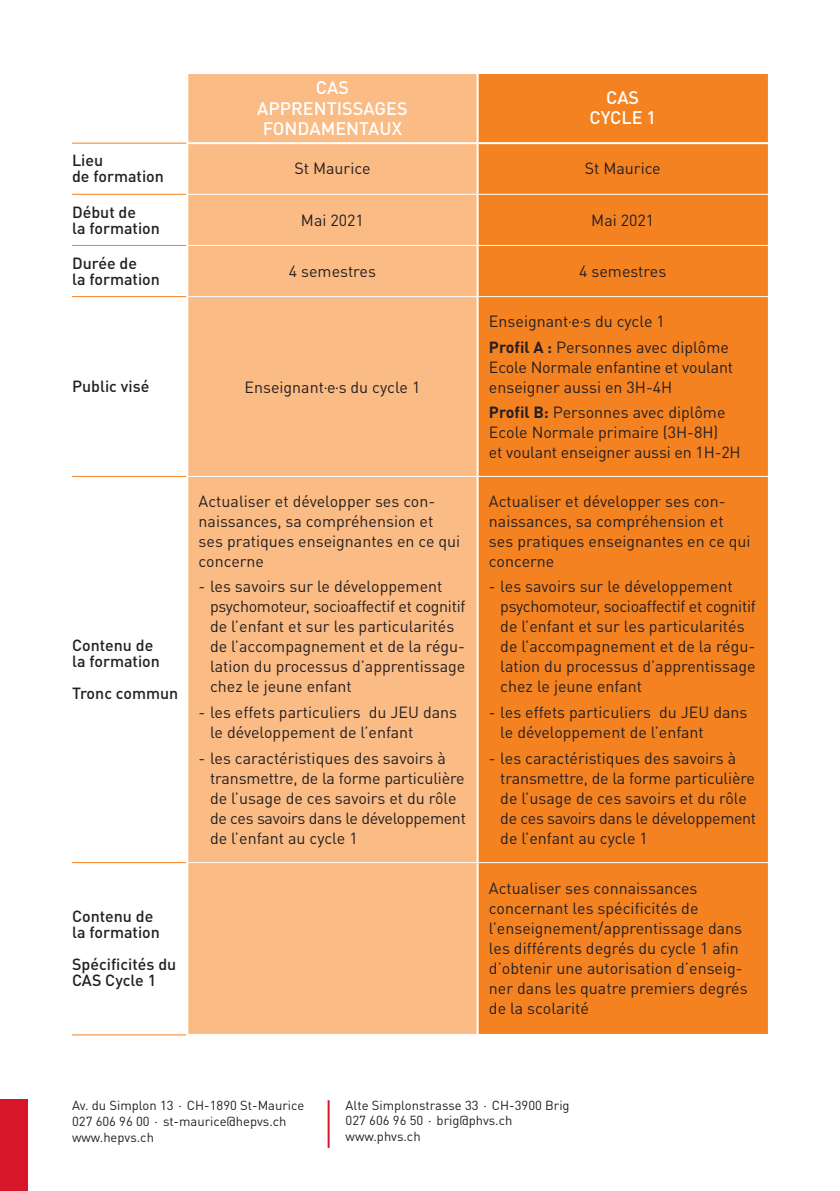
<style>
.page{position:relative;width:840px;height:1191px;background:#fff}
.page>*{position:absolute;margin:0;border:0;box-sizing:border-box;transform-origin:0 0}
.t1{font:500 18px/20px "DIN Pro";color:#fff;text-align:center}
.t2{font:16px/20px "DIN Pro";color:#231f20}
.t3{font:500 16px/16px "DIN Pro";color:#231f20}
.t4{font:13px/16px "DIN Pro";color:#231f20}
.s1{font-family:"FS Joey"}
.s2{font-weight:700}
</style>
<div class="page">
<div style="left:188px;top:74px;width:288px;height:960px;background:#fbbb85"></div>
<div style="left:478px;top:74px;width:289px;height:960px;background:#f58220"></div>
<hr style="left:72px;top:194px;width:114px;height:1px;background:#f58220">
<hr style="left:72px;top:245px;width:114px;height:1px;background:#f58220">
<hr style="left:72px;top:296px;width:114px;height:1px;background:#f58220">
<hr style="left:72px;top:476px;width:114px;height:1px;background:#f58220">
<hr style="left:72px;top:862px;width:114px;height:1px;background:#f58220">
<hr style="left:186px;top:142px;width:291px;height:2px;background:#fff">
<hr style="left:188px;top:194px;width:289px;height:1px;background:#fff">
<hr style="left:188px;top:245px;width:289px;height:1px;background:#fff">
<hr style="left:188px;top:296px;width:289px;height:1px;background:#fff">
<hr style="left:188px;top:476px;width:289px;height:1px;background:#fff">
<hr style="left:477px;top:194px;width:290px;height:1px;background:#fff">
<hr style="left:477px;top:245px;width:290px;height:1px;background:#fff">
<hr style="left:477px;top:296px;width:290px;height:1px;background:#fff">
<hr style="left:477px;top:476px;width:290px;height:1px;background:#fff">
<hr style="left:477px;top:142px;width:290px;height:2px;background:#fff">
<hr style="left:188px;top:862px;width:289px;height:1px;background:#fff">
<hr style="left:477px;top:862px;width:290px;height:1px;background:#fff">
<hr style="left:72px;top:1034px;width:114px;height:1px;background:#f58220">
<hr style="left:72px;top:143px;width:114px;height:1px;background:#f58220">
<div style="left:0;top:1099px;width:28px;height:92px;background:#d71729"></div>
<hr style="left:327px;top:1100px;width:2px;height:47px;background:#d71729">
<p class="t1" style="left:257px;top:76px;width:152px">CAS<br>APPRENTISSAGES<br>FONDAMENTAUX</p>
<p class="t1" style="left:589px;top:86px;width:68px">CAS<br>CYCLE 1</p>
<p class="t3" style="left:72px;top:151px;width:93px">Lieu<br>de formation</p>
<p class="t2" style="left:294px;top:157px;width:78px">St Maurice</p>
<p class="t2" style="left:584px;top:157px;width:78px">St Maurice</p>
<p class="t3" style="left:72px;top:202px;width:89px">Début de<br>la formation</p>
<p class="t2" style="left:301px;top:208px;width:64px">Mai 2021</p>
<p class="t2" style="left:591px;top:208px;width:64px">Mai 2021</p>
<p class="t3" style="left:72px;top:253px;width:89px">Durée de<br>la formation</p>
<p class="t2" style="left:289px;top:259px;width:89px">4 semestres</p>
<p class="t2" style="left:579px;top:259px;width:89px">4 semestres</p>
<p class="t3" style="left:72px;top:377px;width:79px">Public visé</p>
<p class="t2" style="left:244px;top:375px;width:177px">Enseignant<span class="s1">·</span>e<span class="s1">·</span>s du cycle 1</p>
<p class="t3" style="left:72px;top:635px;width:89px">Contenu de la formation</p>
<p class="t3" style="left:72px;top:683px;width:108px">Tronc commun</p>
<p class="t2" style="left:198px;top:489px;width:263px">Actualiser et développer ses con&shy;naissances, sa compréhension et ses pratiques enseignantes en ce qui concerne</p>
<p class="t2" style="left:210px;top:575px;width:257px;text-indent:-11px">- les savoirs sur le développement psychomoteur, socioaffectif et cognitif de l’enfant et sur les particularités de l’accompagnement et de la régu&shy;lation du processus d’apprentissage chez le jeune enfant</p>
<p class="t2" style="left:210px;top:700px;width:248px;text-indent:-11px">- les effets particuliers du JEU dans le développement de l’enfant</p>
<p class="t2" style="left:210px;top:746px;width:257px;text-indent:-11px">- les caractéristiques des savoirs à transmettre, de la forme particulière de l’usage de ces savoirs et du rôle de ces savoirs dans le développement de l’enfant au cycle 1</p>
<p class="t3" style="left:72px;top:906px;width:89px">Contenu de la formation</p>
<p class="t3" style="left:72px;top:954px;width:106px">Spécificités du<br>CAS Cycle 1</p>
<p class="t2" style="left:488px;top:307px;width:241px;line-height:25.6px">Enseignant<span class="s1">·</span>e<span class="s1">·</span>s du cycle 1<br><span class="s2">Profil A :</span> Personnes avec diplôme</p>
<p class="t2" style="left:488px;top:355px;width:245px">Ecole Normale enfantine et voulant enseigner aussi en 3H-4H</p>
<p class="t2" style="left:488px;top:401px;width:253px"><span class="s2">Profil B:</span> Personnes avec diplôme<br>Ecole Normale primaire (3H-8H)<br>et voulant enseigner aussi en 1H-2H</p>
<p class="t2" style="left:488px;top:489px;width:263px">Actualiser et développer ses con&shy;naissances, sa compréhension et ses pratiques enseignantes en ce qui concerne</p>
<p class="t2" style="left:500px;top:575px;width:257px;text-indent:-11px">- les savoirs sur le développement psychomoteur, socioaffectif et cognitif de l’enfant et sur les particularités de l’accompagnement et de la régu&shy;lation du processus d’apprentissage chez le jeune enfant</p>
<p class="t2" style="left:500px;top:700px;width:248px;text-indent:-11px">- les effets particuliers du JEU dans le développement de l’enfant</p>
<p class="t2" style="left:500px;top:746px;width:257px;text-indent:-11px">- les caractéristiques des savoirs à transmettre, de la forme particulière de l’usage de ces savoirs et du rôle de ces savoirs dans le développement de l’enfant au cycle 1</p>
<p class="t2" style="left:488px;top:877px;width:260px">Actualiser ses connaissances concernant les spécificités de l’enseignement/apprentissage dans les différents degrés du cycle 1 afin d’obtenir une autorisation d’enseig&shy;ner dans les quatre premiers degrés de la scolarité</p>
<p class="t4" style="left:72px;top:1095px;width:233px">Av. du Simplon 13 ⋅ CH-1890 St-Maurice<br>027 606 96 00 ⋅ st-maurice@hepvs.ch www.hepvs.ch</p>
<p class="t4" style="left:345px;top:1095px;width:225px">Alte Simplonstrasse 33 ⋅ CH-3900 Brig<br>027 606 96 50 ⋅ brig@phvs.ch www.phvs.ch</p>
</div>
